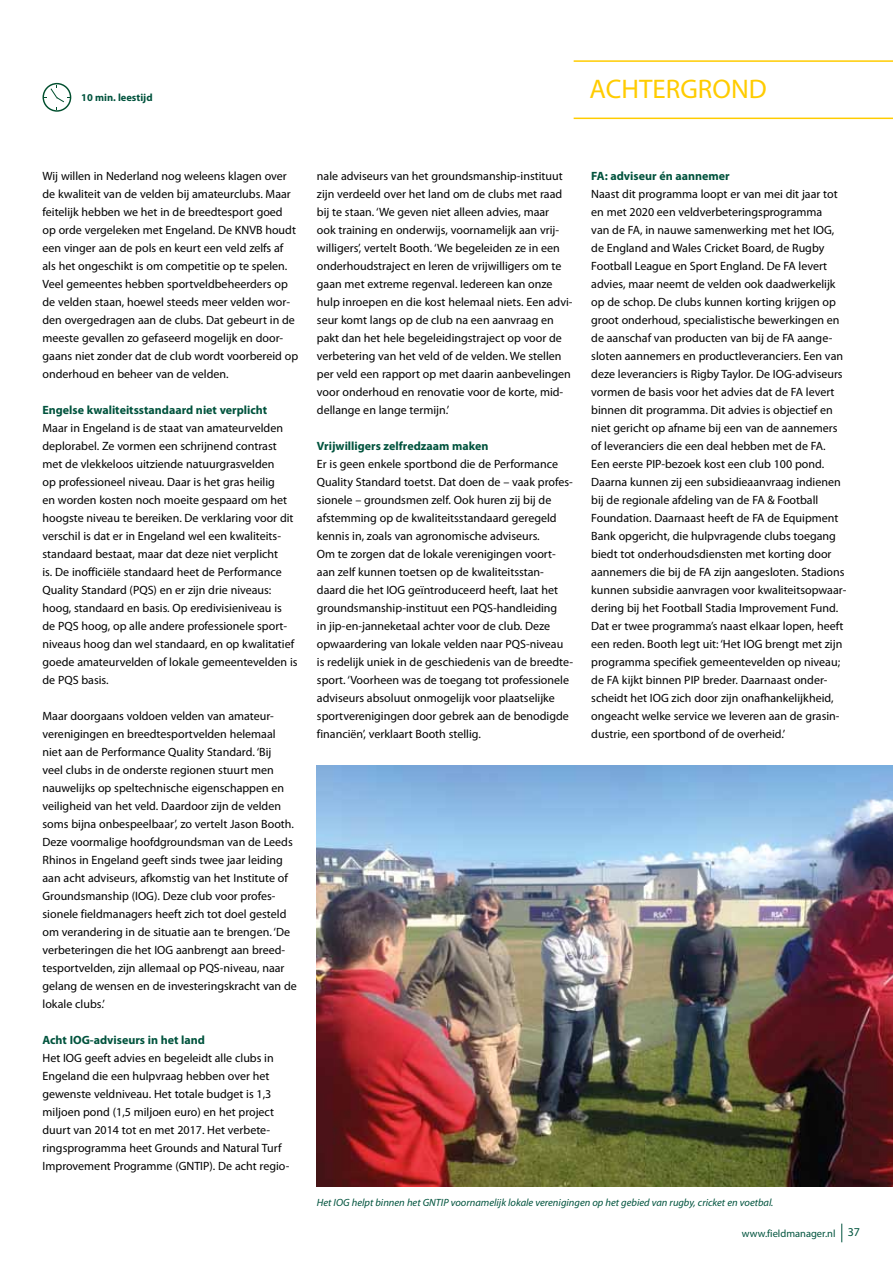
<style>
.page{position:relative;width:893px;height:1263px;background:#fff}
.page>*{position:absolute;margin:0;border:0;box-sizing:border-box;transform-origin:0 0}
.t1{font:27px "Myriad Pro";color:#fc0}
.t2{font:12px/18px "Myriad Pro";color:#000}
.t3{font:700 12px "Myriad Pro";color:#00533d}
.t4{font:italic 10.5px "Myriad Pro";color:#00533d}
.t5{font:10.5px "Myriad Pro";color:#00533d}
.t6{font:700 10.5px "Myriad Pro";color:#00533d}
.s1{font-size:12px}
</style>
<div class="page">
<svg style="left:841px;top:1223px;width:1px;height:19px"></svg>
<hr style="left:574px;top:118px;width:319px;height:1px;background:#fc0">
<hr style="left:574px;top:60px;width:319px;height:2px;background:#fc0">
<img style="left:317px;top:765px;width:576px;height:421px">
<svg style="left:43px;top:83px;width:28px;height:29px"></svg>
<p class="t6" style="left:81px;top:91px;width:73px">10 min. leestijd</p>
<h1 class="t1" style="left:590px;top:72px;width:179px">ACHTERGROND</h1>
<p class="t2" style="left:43px;top:167px;width:257px">Wij willen in Nederland nog weleens klagen over de kwaliteit van de velden bij amateurclubs. Maar feitelijk hebben we het in de breedtesport goed op orde vergeleken met Engeland. De KNVB houdt een vinger aan de pols en keurt een veld zelfs af als het ongeschikt is om competitie op te spelen.<br>Veel gemeentes hebben sportveldbeheerders op de velden staan, hoewel steeds meer velden wor&shy;den overgedragen aan de clubs. Dat gebeurt in de meeste gevallen zo gefaseerd mogelijk en door&shy;gaans niet zonder dat de club wordt voorbereid op onderhoud en beheer van de velden.</p>
<p class="t3" style="left:43px;top:402px;width:226px">Engelse kwaliteitsstandaard niet verplicht</p>
<p class="t2" style="left:43px;top:419px;width:257px">Maar in Engeland is de staat van amateurvelden deplorabel. Ze vormen een schrijnend contrast met de vlekkeloos uitziende natuurgrasvelden<br>op professioneel niveau. Daar is het gras heilig<br>en worden kosten noch moeite gespaard om het hoogste niveau te bereiken. De verklaring voor dit verschil is dat er in Engeland wel een kwaliteits&shy;standaard bestaat, maar dat deze niet verplicht<br>is. De inofficiële standaard heet de Performance Quality Standard (PQS) en er zijn drie niveaus: hoog, standaard en basis. Op eredivisieniveau is de PQS hoog, op alle andere professionele sport&shy;niveaus hoog dan wel standaard, en op kwalitatief goede amateurvelden of lokale gemeentevelden is de PQS basis.</p>
<p class="t2" style="left:43px;top:707px;width:256px">Maar doorgaans voldoen velden van amateur&shy;verenigingen en breedtesportvelden helemaal niet aan de Performance Quality Standard. ‘Bij<br>veel clubs in de onderste regionen stuurt men nauwelijks op speltechnische eigenschappen en veiligheid van het veld. Daardoor zijn de velden soms bijna onbespeelbaar’, zo vertelt Jason Booth.<br>Deze voormalige hoofdgroundsman van de Leeds Rhinos in Engeland geeft sinds twee jaar leiding aan acht adviseurs, afkomstig van het Institute of Groundsmanship (IOG). Deze club voor profes&shy;sionele fieldmanagers heeft zich tot doel gesteld om verandering in de situatie aan te brengen. ‘De verbeteringen die het IOG aanbrengt aan breed&shy;tesportvelden, zijn allemaal op PQS-niveau, naar gelang de wensen en de investeringskracht van de lokale clubs.’</p>
<p class="t3" style="left:43px;top:1032px;width:164px">Acht IOG-adviseurs in het land</p>
<p class="t2" style="left:43px;top:1049px;width:248px">Het IOG geeft advies en begeleidt alle clubs in Engeland die een hulpvraag hebben over het gewenste veldniveau. Het totale budget is 1,3 miljoen pond (1,5 miljoen euro) en het project duurt van 2014 tot en met 2017. Het verbete&shy;ringsprogramma heet Grounds and Natural Turf Improvement Programme (GNTIP). De acht regio-</p>
<p class="t2" style="left:317px;top:167px;width:257px">nale adviseurs van het groundsmanship-instituut zijn verdeeld over het land om de clubs met raad bij te staan. ‘We geven niet alleen advies, maar<br>ook training en onderwijs, voornamelijk aan vrij&shy;willigers’, vertelt Booth. ‘We begeleiden ze in een onderhoudstraject en leren de vrijwilligers om te gaan met extreme regenval. Iedereen kan onze hulp inroepen en die kost helemaal niets. Een advi&shy;seur komt langs op de club na een aanvraag en pakt dan het hele begeleidingstraject op voor de verbetering van het veld of de velden. We stellen per veld een rapport op met daarin aanbevelingen voor onderhoud en renovatie voor de korte, mid&shy;dellange en lange termijn.’</p>
<p class="t3" style="left:317px;top:438px;width:173px">Vrijwilligers zelfredzaam maken</p>
<p class="t2" style="left:317px;top:455px;width:258px">Er is geen enkele sportbond die de Performance Quality Standard toetst. Dat doen de – vaak profes&shy;sionele – groundsmen zelf. Ook huren zij bij de afstemming op de kwaliteitsstandaard geregeld kennis in, zoals van agronomische adviseurs.<br>Om te zorgen dat de lokale verenigingen voort&shy;aan zelf kunnen toetsen op de kwaliteitsstan&shy;daard die het IOG geïntroduceerd heeft, laat het groundsmanship-instituut een PQS-handleiding<br>in jip-en-janneketaal achter voor de club. Deze opwaardering van lokale velden naar PQS-niveau is redelijk uniek in de geschiedenis van de breedte&shy;sport. ‘Voorheen was de toegang tot professionele adviseurs absoluut onmogelijk voor plaatselijke sportverenigingen door gebrek aan de benodigde financiën’, verklaart Booth stellig.</p>
<p class="t3" style="left:591px;top:168px;width:140px">FA: adviseur én aannemer</p>
<p class="t2" style="left:591px;top:185px;width:257px">Naast dit programma loopt er van mei dit jaar tot en met 2020 een veldverbeteringsprogramma<br>van de FA, in nauwe samenwerking met het IOG, de England and Wales Cricket Board, de Rugby Football League en Sport England. De FA levert advies, maar neemt de velden ook daadwerkelijk op de schop. De clubs kunnen korting krijgen op groot onderhoud, specialistische bewerkingen en de aanschaf van producten van bij de FA aange&shy;sloten aannemers en productleveranciers. Een van deze leveranciers is Rigby Taylor. De IOG-adviseurs vormen de basis voor het advies dat de FA levert binnen dit programma. Dit advies is objectief en niet gericht op afname bij een van de aannemers of leveranciers die een deal hebben met de FA.<br>Een eerste PIP-bezoek kost een club 100 pond.<br>Daarna kunnen zij een subsidieaanvraag indienen bij de regionale afdeling van de FA &amp; Football Foundation. Daarnaast heeft de FA de Equipment Bank opgericht, die hulpvragende clubs toegang biedt tot onderhoudsdiensten met korting door aannemers die bij de FA zijn aangesloten. Stadions kunnen subsidie aanvragen voor kwaliteitsopwaar&shy;dering bij het Football Stadia Improvement Fund.<br>Dat er twee programma’s naast elkaar lopen, heeft een reden. Booth legt uit: ‘Het IOG brengt met zijn programma specifiek gemeentevelden op niveau; de FA kijkt binnen PIP breder. Daarnaast onder&shy;scheidt het IOG zich door zijn onafhankelijkheid, ongeacht welke service we leveren aan de grasin&shy;dustrie, een sportbond of de overheid.’</p>
<p class="t4" style="left:317px;top:1196px;width:458px">Het IOG helpt binnen het GNTIP voornamelijk lokale verenigingen op het gebied van rugby, cricket en voetbal.</p>
<p class="t5" style="left:742px;top:1227px;width:120px">www.fieldmanager.nl <span class="s1">37</span></p>
</div>
